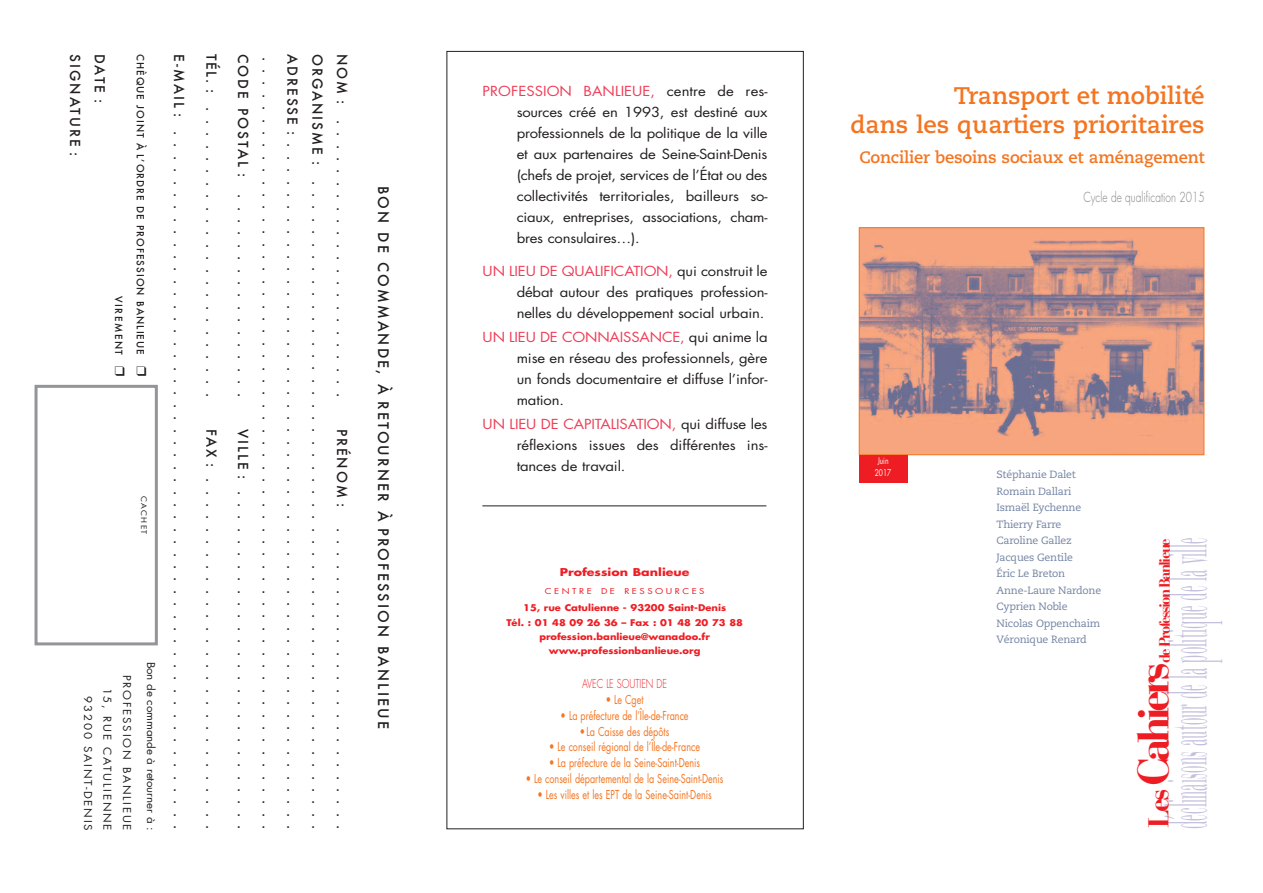
<style>
.page{position:relative;width:1263px;height:893px;background:#fff}
.page>*{position:absolute;margin:0;border:0;box-sizing:border-box;transform-origin:0 0}
.t1{font:58.5px "Bauer Bodoni";letter-spacing:.015em;color:#c4bfdd;scale:.25 1}
.t2{font:700 43.5px "Bauer Bodoni";letter-spacing:-.115em;color:#ee1d23}
.t3{font:700 24px/29.4px "Caecilia";color:#f47521;text-align:right}
.t4{font:700 16.5px "Caecilia";letter-spacing:-.01em;color:#f47521}
.t5{font:700 15px "Bauer Bodoni";letter-spacing:-.115em;color:#ee1d23}
.t6{font:500 14.25px "Futura";letter-spacing:.15em;color:#231f20}
.t7{font:13.5px/21px "Futura";letter-spacing:-.01em;color:#231f20;text-align:justify;scale:1.1 1}
.t8{font:500 13.5px/24.8px "Futura";letter-spacing:.15em;color:#231f20;text-align:justify}
.t9{font:300 13.5px "Futura";color:#808285;scale:.75 1}
.t10{font:12px "Futura";color:#f47521;scale:.75 1}
.t11{font:300 12px "Futura";color:#ee1d23;scale:.75 1}
.t12{font:10.5px/16.5px "Caecilia";letter-spacing:-.02em;color:#7182a2}
.t13{font:10.5px/19.5px "Futura";letter-spacing:.15em;color:#231f20;text-align:right;scale:1.1 1}
.t14{font:10.5px "Futura";letter-spacing:-.01em;color:#231f20;scale:1.1 1}
.t15{font:700 10.5px "Futura";color:#ee1d23;scale:1.2 1}
.t16{font:500 9.75px "Futura";letter-spacing:.105em;color:#231f20}
.t17{font:500 9.75px "Futura";letter-spacing:.155em;color:#231f20}
.t18{font:700 9px/14.4px "Futura";color:#ee1d23;text-align:center;scale:1.1 1}
.t19{font:9px/11.9px "Futura";color:#fff;text-align:center;scale:.75 1}
.t20{font:7.8px "Futura";letter-spacing:.265em;color:#ee1d23;scale:1.2 1}
.t21{font:7.5px "Futura";letter-spacing:.15em;color:#231f20;scale:1.1 1}
.s1{color:#ee3d56}
.s2{font-size:28.5px}
</style>
<div class="page">
<div style="left:35px;top:385px;width:123px;height:260px;border:3px solid #939598"></div>
<hr style="left:482px;top:506px;width:284px;height:1px;background:#231f20">
<img style="left:861px;top:229px;width:341px;height:224px">
<div style="left:859px;top:227px;width:345px;height:228px;border:1px solid #f47521"></div>
<div style="left:859px;top:455px;width:48px;height:28px;background:#ee1d23"></div>
<p class="t8" style="left:112px;top:54px;width:104px;rotate:90deg">DATE :<br>SIGNATURE :</p>
<p class="t17" style="left:125px;top:296px;width:82px;rotate:90deg">VIREMENT ❒</p>
<p class="t16" style="left:147px;top:54px;width:324px;rotate:90deg">CHÈQUE JOINT À L’ORDRE DE PROFESSION BANLIEUE ❒</p>
<p class="t21" style="left:149px;top:496px;width:36px;rotate:90deg">CACHET</p>
<p class="t13" style="left:137px;top:675px;width:143px;rotate:90deg">PROFESSION BANLIEUE<br>15, RUE CATULIENNE<br>93200 SAINT-DENIS</p>
<p class="t14" style="left:158px;top:662px;width:155px;rotate:90deg">Bon de commande à retourner à :</p>
<p class="t8" style="left:192px;top:54px;width:777px;rotate:90deg">E-MAIL: .........................................................</p>
<p class="t8" style="left:224px;top:54px;width:344px;rotate:90deg">TÉL.: ........................</p>
<p class="t8" style="left:224px;top:429px;width:402px;rotate:90deg">FAX: .............................</p>
<p class="t8" style="left:355px;top:54px;width:777px;text-indent:474px;rotate:90deg">.........................<br>ORGANISME: .....................................................<br>ADRESSE:........................................................ ...............................................................<br>CODE POSTAL :</p>
<p class="t8" style="left:355px;top:54px;width:344px;rotate:90deg">NOM: .......................</p>
<p class="t8" style="left:355px;top:429px;width:80px;rotate:90deg">PRÉNOM :</p>
<p class="t8" style="left:256px;top:194px;width:204px;rotate:90deg">.................</p>
<p class="t8" style="left:256px;top:429px;width:402px;rotate:90deg">VILLE: ............................</p>
<p class="t6" style="left:393px;top:186px;width:544px;rotate:90deg">BON DE COMMANDE, À RETOURNER À PROFESSION BANLIEUE</p>
<p class="t7" style="left:517px;top:81px;width:230px;text-indent:-34px"><span class="s1">PROFESSION BANLIEUE,</span> centre de res&shy;sources créé en 1993, est destiné aux professionnels de la politique de la ville et aux partenaires de Seine-Saint-Denis (chefs de projet, services de l’État ou des collectivités territoriales, bailleurs so&shy;ciaux, entreprises, associations, cham&shy;bres consulaires…).</p>
<p class="t7" style="left:517px;top:260px;width:230px;text-indent:-34px"><span class="s1">UN LIEU DE QUALIFICATION,</span> qui construit le débat autour des pratiques profession&shy;nelles du développement social urbain.</p>
<p class="t7" style="left:517px;top:326px;width:230px;text-indent:-34px"><span class="s1">UN LIEU DE CONNAISSANCE,</span> qui anime la mise en réseau des professionnels, gère un fonds documentaire et diffuse l’infor&shy;mation.</p>
<p class="t7" style="left:517px;top:414px;width:230px;text-indent:-34px"><span class="s1">UN LIEU DE CAPITALISATION,</span> qui diffuse les réflexions issues des différentes ins&shy;tances de travail.</p>
<p class="t15" style="left:560px;top:565px;width:109px">Profession Banlieue</p>
<p class="t20" style="left:545px;top:586px;width:135px">CENTRE DE RESSOURCES</p>
<p class="t18" style="left:506px;top:600px;width:217px">15, rue Catulienne - 93200 Saint-Denis<br>Tél. : 01 48 09 26 36 – Fax : 01 48 20 73 88 profession.banlieue@wanadoo.fr www.professionbanlieue.org</p>
<p class="t11" style="left:582px;top:676px;width:115px">AVEC LE SOUTIEN DE</p>
<p class="t10" style="left:606px;top:691px;width:52px">• Le Cget</p>
<p class="t10" style="left:561px;top:707px;width:172px">• La préfecture de l’Île-de-France</p>
<p class="t10" style="left:580px;top:723px;width:121px">•La Caisse des dépôts</p>
<p class="t10" style="left:549px;top:739px;width:203px">• Le conseil régional de l’Île-de-France</p>
<p class="t10" style="left:549px;top:754px;width:203px">• La préfecture de la Seine-Saint-Denis</p>
<p class="t10" style="left:526px;top:770px;width:265px">• Le conseil départemental de la Seine-Saint-Denis</p>
<p class="t10" style="left:537px;top:786px;width:234px">• Les villes et les EPT de la Seine-Saint-Denis</p>
<h3 class="t3" style="left:850px;top:81px;width:356px">Transport et mobilité<br>dans les quartiers prioritaires</h3>
<p class="t4" style="left:859px;top:148px;width:347px">Concilier besoins sociaux et aménagement</p>
<p class="t9" style="left:1083px;top:189px;width:163px">Cycle de qualification 2015</p>
<p class="t19" style="left:875px;top:454px;width:24px">Juin<br>2017</p>
<p class="t12" style="left:996px;top:466px;width:106px">Stéphanie Dalet<br>Romain Dallari<br>Ismaël Eychenne<br>Thierry Farre<br>Caroline Gallez<br>Jacques Gentile<br>Éric Le Breton<br>Anne-Laure Nardone<br>Cyprien Noble<br>Nicolas Oppenchaim<br>Véronique Renard</p>
<h1 class="t1" style="left:1151px;top:829px;width:1168px;rotate:-90deg">déclinaisons autour de la politique de la vi le</h1>
<p class="t5" style="left:1156px;top:663px;width:126px;rotate:-90deg">de Profession Banlieue</p>
<h2 class="t2" style="left:1127px;top:828px;width:168px;rotate:-90deg"><span class="s2">Les</span> Cahiers</h2>
</div>
